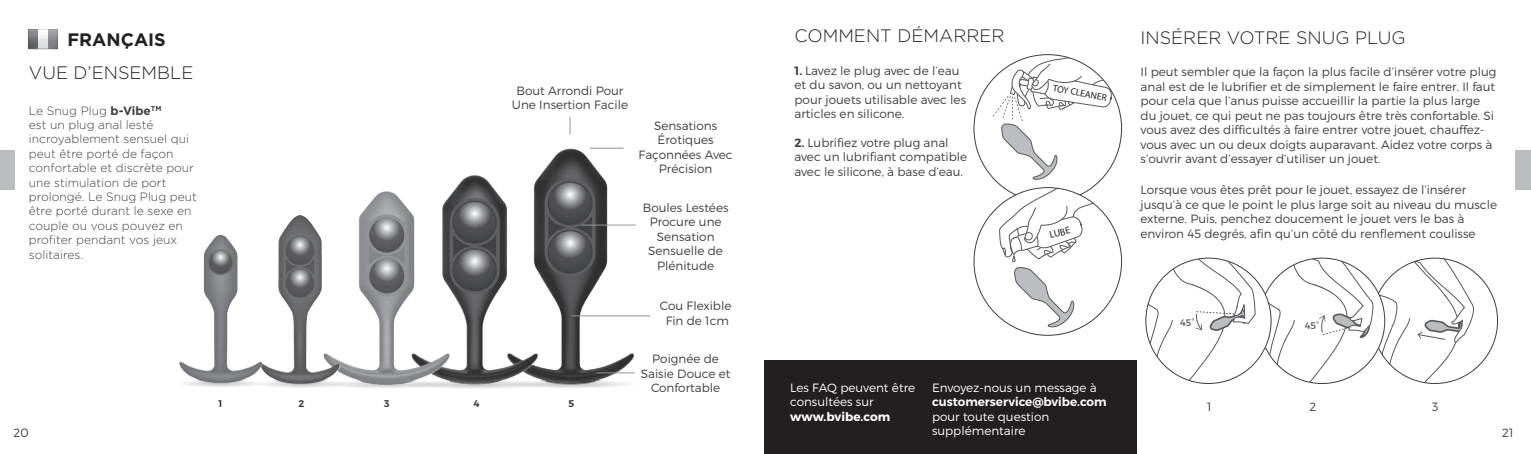
<style>
.page{position:relative;width:1531px;height:454px;background:#fff}
.page>*{position:absolute;margin:0;border:0;box-sizing:border-box;transform-origin:0 0}
.t1{font:300 18px "Gotham";color:#231f20}
.t2{font:700 18px "Gotham";color:#231f20}
.t3{font:300 12px/14.4px "Montserrat";color:#3e3e3f;text-align:center}
.t4{font:300 12px/14.4px "Gotham";color:#3e3e3f}
.t5{font:300 12px/14.4px "Montserrat";color:#fff}
.t6{font:600 12px "Montserrat";color:#fff}
.t7{font:700 12px "Montserrat";color:#fff}
.t8{font:10px "Myriad Pro";color:#231f20}
.t9{font:600 9.8px "Montserrat";color:#3e3e3f}
.t10{font:9.6px "Myriad Pro";color:#231f20}
.t11{font:9.4px "Montserrat";color:#57585a}
.s1{font-weight:700}
.s2{font-weight:600}
</style>
<div class="page">
<div style="left:0;top:150px;width:15px;height:40px;background:#bcbdc0"></div>
<div style="left:1515px;top:150px;width:16px;height:40px;background:#bcbdc0"></div>
<img style="left:572px;top:147px;width:75px;height:241px">
<img style="left:462px;top:131px;width:110px;height:258px">
<img style="left:351px;top:181px;width:114px;height:208px">
<img style="left:267px;top:215px;width:84px;height:173px">
<img style="left:179px;top:236px;width:88px;height:151px">
<div style="left:764px;top:360px;width:372px;height:94px;background:#231f20"></div>
<svg style="left:993px;top:55px;width:128px;height:274px"></svg>
<svg style="left:1146px;top:258px;width:351px;height:125px"></svg>
<img style="left:27px;top:29px;width:31px;height:21px">
<hr style="left:590px;top:148px;width:34px;height:1px;background:#939598">
<svg style="left:569px;top:117px;width:1px;height:18px"></svg>
<hr style="left:581px;top:224px;width:55px;height:1px;background:#939598">
<hr style="left:571px;top:315px;width:79px;height:1px;background:#939598">
<hr style="left:596px;top:372px;width:38px;height:1px;background:#939598">
<h1 class="t2" style="left:67px;top:27px;width:100px">FRANÇAIS</h1>
<h1 class="t1" style="left:29px;top:61px;width:166px">VUE D’ENSEMBLE</h1>
<p class="t4" style="left:29px;top:103px;width:170px">Le Snug Plug <span class="s1">b-Vibe</span><sup>TM<br></sup>est un plug anal lesté incroyablement sensuel qui peut être porté de façon confortable et discrète pour une stimulation de port prolongé. Le Snug Plug peut être porté durant le sexe en couple ou vous pouvez en profiter pendant vos jeux solitaires.</p>
<p class="t3" style="left:512px;top:83px;width:118px">Bout Arrondi Pour<br>Une Insertion Facile</p>
<p class="t3" style="left:638px;top:118px;width:96px">Sensations<br>Érotiques<br>Façonnées Avec<br>Précision</p>
<p class="t3" style="left:643px;top:200px;width:87px">Boules Lestées<br>Procure une<br>Sensation<br>Sensuelle de<br>Plénitude</p>
<h1 class="t1" style="left:794px;top:24px;width:211px">COMMENT DÉMARRER</h1>
<p class="t3" style="left:794px;top:63px;width:173px;text-align:left"><span class="s2">1.</span> Lavez le plug avec de l’eau et du savon, ou un nettoyant pour jouets utilisable avec les articles en silicone.</p>
<p class="t3" style="left:794px;top:135px;width:174px;text-align:left"><span class="s2">2.</span> Lubrifiez votre plug anal avec un lubrifiant compatible avec le silicone, à base d’eau.</p>
<p class="t10" style="left:1054px;top:82px;width:56px;rotate:10deg">TOY CLEANER</p>
<p class="t8" style="left:1048px;top:229px;width:23px;rotate:-13deg">LUBE</p>
<h1 class="t1" style="left:1140px;top:26px;width:266px">INSÉRER VOTRE SNUG PLUG</h1>
<p class="t3" style="left:1140px;top:65px;width:357px;text-align:left">Il peut sembler que la façon la plus facile d’insérer votre plug anal est de le lubrifier et de simplement le faire entrer. Il faut pour cela que l’anus puisse accueillir la partie la plus large du jouet, ce qui peut ne pas toujours être très confortable. Si vous avez des difficultés à faire entrer votre jouet, chauffez&shy;vous avec un ou deux doigts auparavant. Aidez votre corps à s’ouvrir avant d’essayer d’utiliser un jouet.</p>
<p class="t3" style="left:1140px;top:183px;width:358px;text-align:left">Lorsque vous êtes prêt pour le jouet, essayez de l’insérer jusqu’à ce que le point le plus large soit au niveau du muscle externe. Puis, penchez doucement le jouet vers le bas à environ 45 degrés, afin qu’un côté du renflement coulisse</p>
<p class="t3" style="left:660px;top:298px;width:73px">Cou Flexible<br>Fin de 1cm</p>
<p class="t3" style="left:641px;top:351px;width:91px">Poignée de<br>Saisie Douce et<br>Confortable</p>
<p class="t11" style="left:1180px;top:316px;width:16px">45°</p>
<p class="t11" style="left:1304px;top:320px;width:16px">45°</p>
<p class="t5" style="left:932px;top:380px;width:166px">Envoyez-nous un message à</p>
<p class="t6" style="left:932px;top:394px;width:176px">customerservice@bvibe.com</p>
<p class="t5" style="left:932px;top:409px;width:119px">pour toute question supplémentaire</p>
<p class="t5" style="left:790px;top:380px;width:126px">Les FAQ peuvent être consultées sur</p>
<p class="t7" style="left:790px;top:409px;width:101px">www.bvibe.com</p>
<p class="t9" style="left:218px;top:397px;width:5px">1</p>
<p class="t9" style="left:298px;top:397px;width:7px">2</p>
<p class="t9" style="left:384px;top:397px;width:7px">3</p>
<p class="t9" style="left:473px;top:397px;width:8px">4</p>
<p class="t9" style="left:568px;top:397px;width:7px">5</p>
<p class="t3" style="left:1207px;top:399px;width:6px">1</p>
<p class="t3" style="left:1309px;top:399px;width:8px">2</p>
<p class="t3" style="left:1432px;top:399px;width:8px">3</p>
<p class="t3" style="left:13px;top:425px;width:17px">20</p>
<p class="t3" style="left:1502px;top:425px;width:13px">21</p>
</div>
